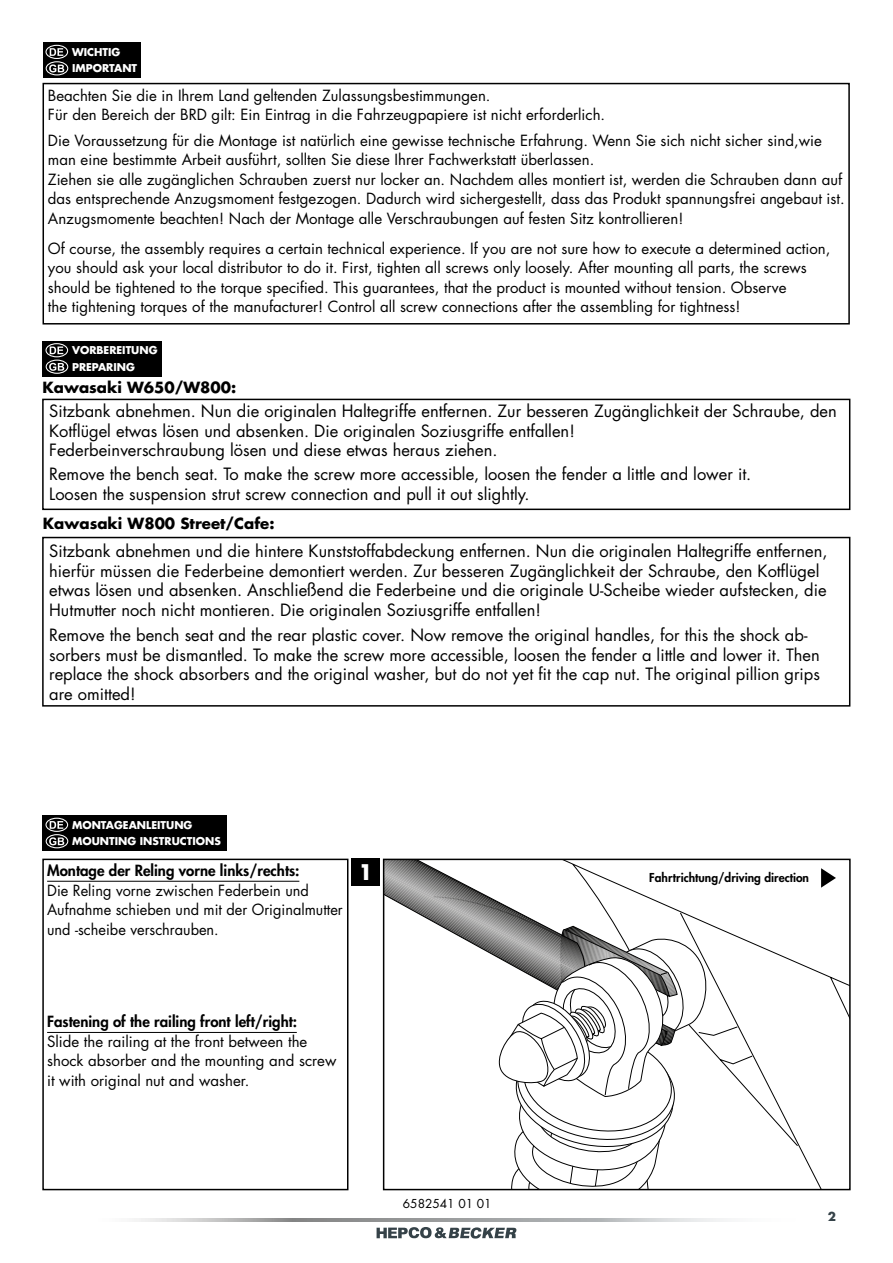
<style>
.page{position:relative;width:893px;height:1263px;background:#fff}
.page>*{position:absolute;margin:0;border:0;box-sizing:border-box;transform-origin:0 0}
.t1{font:700 21px "Futura Std";color:#fff}
.t2{font:16.5px/19.5px "Futura Std";color:#000}
.t3{font:15px/19.5px "Futura Std";color:#000}
.t4{font:800 15px "Futura Std";color:#000}
.t5{font:700 15px "Futura Std";color:#000}
.t6{font:800 12px "Futura Std";color:#000}
.t7{font:12px "Futura Std";color:#000}
.t8{font:700 12px "Futura Std";color:#354248}
.t9{font:700 10.5px/16.5px "Futura Std";color:#fff}
</style>
<div class="page">
<svg style="left:134px;top:1218px;width:593px;height:3px;background:#b3b4b5"></svg>
<svg style="left:377px;top:1227px;width:139px;height:11px"></svg>
<div style="left:43px;top:83px;width:807px;height:241px;border:2px solid #000"></div>
<div style="left:43px;top:43px;width:97px;height:35px;background:#000"></div>
<svg style="left:50px;top:48px;width:13px;height:8px"></svg>
<div style="left:45px;top:45px;width:23px;height:14px;border:1px solid #fff;border-radius:50%"></div>
<svg style="left:49px;top:64px;width:15px;height:8px"></svg>
<div style="left:46px;top:61px;width:22px;height:14px;border:1px solid #fff;border-radius:50%"></div>
<div style="left:42px;top:537px;width:808px;height:170px;border:2px solid #000"></div>
<div style="left:42px;top:399px;width:808px;height:111px;border:2px solid #000"></div>
<div style="left:43px;top:341px;width:119px;height:35px;background:#000"></div>
<svg style="left:50px;top:346px;width:13px;height:8px"></svg>
<div style="left:45px;top:343px;width:23px;height:14px;border:1px solid #fff;border-radius:50%"></div>
<svg style="left:49px;top:363px;width:15px;height:8px"></svg>
<div style="left:46px;top:360px;width:22px;height:14px;border:1px solid #fff;border-radius:50%"></div>
<div style="left:43px;top:815px;width:184px;height:36px;background:#000"></div>
<svg style="left:50px;top:821px;width:13px;height:8px"></svg>
<div style="left:45px;top:818px;width:23px;height:14px;border:1px solid #fff;border-radius:50%"></div>
<svg style="left:49px;top:837px;width:15px;height:8px"></svg>
<div style="left:46px;top:834px;width:22px;height:14px;border:1px solid #fff;border-radius:50%"></div>
<div style="left:42px;top:859px;width:306px;height:331px;border:2px solid #000"></div>
<svg style="left:710px;top:924px;width:138px;height:263px"></svg>
<svg style="left:386px;top:862px;width:324px;height:325px"></svg>
<div style="left:383px;top:859px;width:468px;height:331px;border:2px solid #000"></div>
<div style="left:352px;top:859px;width:28px;height:27px;background:#000"></div>
<svg style="left:821px;top:868px;width:15px;height:20px"></svg>
<hr style="left:47px;top:881px;width:252px;height:1px;background:#000">
<hr style="left:47px;top:1032px;width:250px;height:1px;background:#000">
<p class="t9" style="left:72px;top:43px;width:67px">WICHTIG<br>IMPORTANT</p>
<p class="t3" style="left:48px;top:86px;width:559px">Beachten Sie die in Ihrem Land geltenden Zulassungsbestimmungen.<br>Für den Bereich der BRD gilt: Ein Eintrag in die Fahrzeugpapiere ist nicht erforderlich.</p>
<p class="t3" style="left:48px;top:131px;width:798px">Die Voraussetzung für die Montage ist natürlich eine gewisse technische Erfahrung. Wenn Sie sich nicht sicher sind,wie man eine bestimmte Arbeit ausführt, sollten Sie diese Ihrer Fachwerkstatt überlassen.<br>Ziehen sie alle zugänglichen Schrauben zuerst nur locker an. Nachdem alles montiert ist, werden die Schrauben dann auf das entsprechende Anzugsmoment festgezogen. Dadurch wird sichergestellt, dass das Produkt spannungsfrei angebaut ist.<br>Anzugsmomente beachten! Nach der Montage alle Verschraubungen auf festen Sitz kontrollieren!</p>
<p class="t3" style="left:48px;top:239px;width:784px">Of course, the assembly requires a certain technical experience. If you are not sure how to execute a determined action, you should ask your local distributor to do it. First, tighten all screws only loosely. After mounting all parts, the screws should be tightened to the torque specified. This guarantees, that the product is mounted without tension. Observe<br>the tightening torques of the manufacturer! Control all screw connections after the assembling for tightness!</p>
<p class="t9" style="left:72px;top:342px;width:87px">VORBEREITUNG<br>PREPARING</p>
<p class="t5" style="left:43px;top:377px;width:195px">Kawasaki W650/W800:</p>
<p class="t2" style="left:49px;top:402px;width:789px">Sitzbank abnehmen. Nun die originalen Haltegriffe entfernen. Zur besseren Zugänglichkeit der Schraube, den<br>Kotflügel etwas lösen und absenken. Die originalen Soziusgriffe entfallen!<br>Federbeinverschraubung lösen und diese etwas heraus ziehen.</p>
<p class="t2" style="left:49px;top:465px;width:704px">Remove the bench seat. To make the screw more accessible, loosen the fender a little and lower it.<br>Loosen the suspension strut screw connection and pull it out slightly.</p>
<p class="t5" style="left:43px;top:513px;width:233px">Kawasaki W800 Street/Cafe:</p>
<p class="t2" style="left:49px;top:542px;width:780px">Sitzbank abnehmen und die hintere Kunststoffabdeckung entfernen. Nun die originalen Haltegriffe entfernen, hierfür müssen die Federbeine demontiert werden. Zur besseren Zugänglichkeit der Schraube, den Kotflügel etwas lösen und absenken. Anschließend die Federbeine und die originale U-Scheibe wieder aufstecken, die Hutmutter noch nicht montieren. Die originalen Soziusgriffe entfallen!</p>
<p class="t2" style="left:49px;top:626px;width:772px">Remove the bench seat and the rear plastic cover. Now remove the original handles, for this the shock ab&shy;sorbers must be dismantled. To make the screw more accessible, loosen the fender a little and lower it. Then replace the shock absorbers and the original washer, but do not yet fit the cap nut. The original pillion grips are omitted!</p>
<p class="t9" style="left:72px;top:816px;width:150px">MONTAGEANLEITUNG<br>MOUNTING INSTRUCTIONS</p>
<p class="t4" style="left:47px;top:861px;width:254px">Montage der Reling vorne links/rechts:</p>
<h1 class="t1" style="left:358px;top:858px;width:16px">1</h1>
<p class="t3" style="left:47px;top:881px;width:297px">Die Reling vorne zwischen Federbein und<br>Aufnahme schieben und mit der Originalmutter und -scheibe verschrauben.</p>
<p class="t4" style="left:47px;top:1012px;width:252px">Fastening of the railing front left/right:</p>
<p class="t3" style="left:47px;top:1031px;width:291px">Slide the railing at the front between the shock absorber and the mounting and screw it with original nut and washer.</p>
<p class="t7" style="left:403px;top:1196px;width:90px">6582541 01 01</p>
<p class="t6" style="left:649px;top:870px;width:161px">Fahrtrichtung/driving direction</p>
<p class="t8" style="left:828px;top:1208px;width:10px">2</p>
</div>
